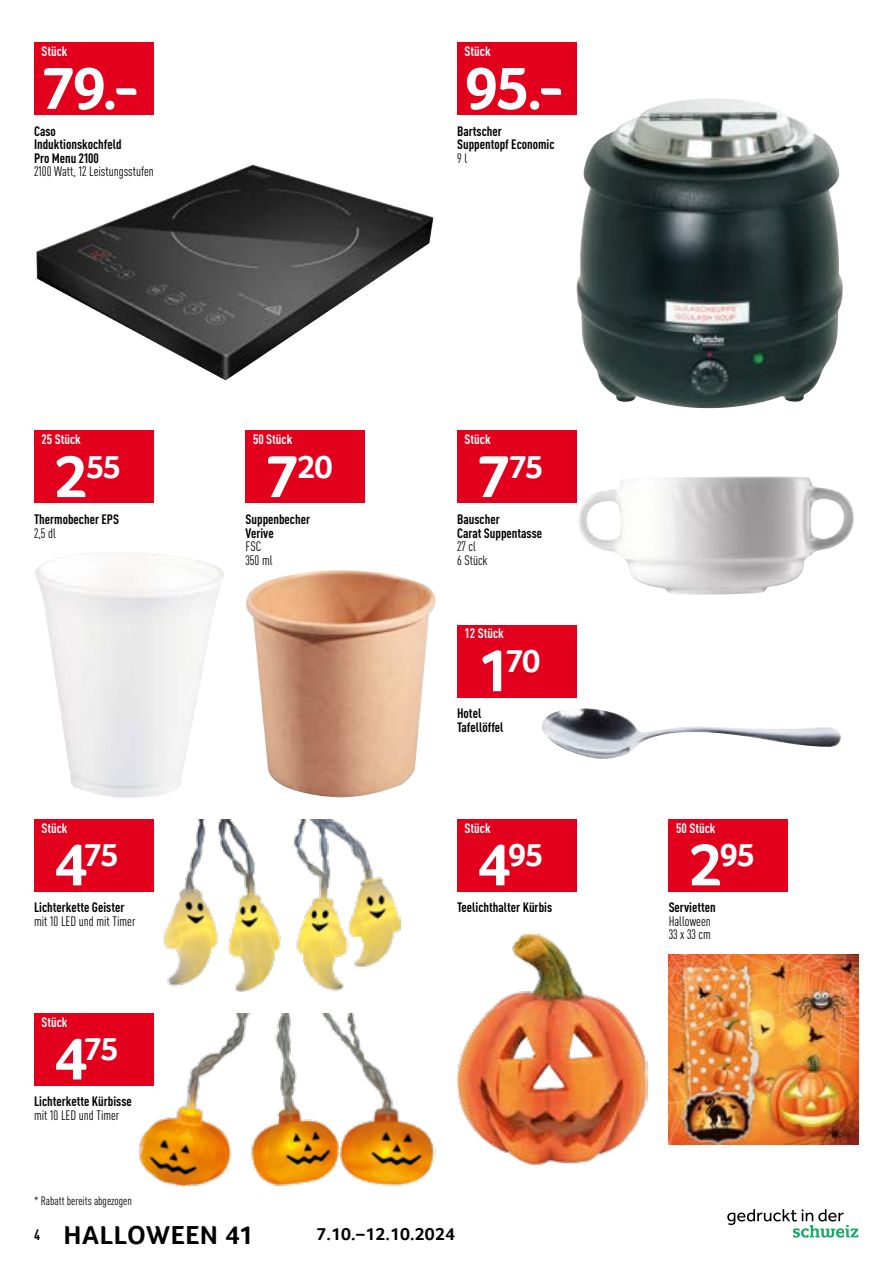
<style>
.page{position:relative;width:893px;height:1263px;background:#fff}
.page>*{position:absolute;margin:0;border:0;box-sizing:border-box;transform-origin:0 0}
.Preis_weiss{font:700 61.5px "Transgourmet";color:#fff}
.Preis_weiss-2{font:700 33.3px "Transgourmet";letter-spacing:-.04em;color:#fff}
.t1{font:700 26.7px "Transgourmet";letter-spacing:.025em;color:#000}
.t2{font:700 18px "Transgourmet";letter-spacing:.01em;color:#000}
.t3{font:700 condensed 13.5px/13.5px "DINOT";color:#000}
.t4{font:condensed 13.5px "DINOT";color:#000}
.Unit_weiss{font:700 condensed 13.5px "DINOT";color:#fff}
.t5{font:condensed 12px "DINOT";color:#000}
.s1{font-size:61.5px}
.s2{font-family:"DINOT";font-stretch:condensed;font-size:15px}
</style>
<div class="page">
<img style="left:36px;top:165px;width:397px;height:215px">
<img style="left:576px;top:98px;width:267px;height:310px">
<img style="left:246px;top:570px;width:190px;height:228px">
<img style="left:576px;top:476px;width:278px;height:119px">
<img style="left:139px;top:1013px;width:297px;height:173px">
<img style="left:542px;top:708px;width:299px;height:51px">
<img style="left:163px;top:819px;width:237px;height:173px">
<img style="left:457px;top:933px;width:190px;height:232px">
<img style="left:669px;top:954px;width:190px;height:190px">
<svg style="left:727px;top:1209px;width:131px;height:28px"></svg>
<div style="left:34px;top:43px;width:119px;height:72px;background:#e3001d"></div>
<div style="left:457px;top:43px;width:119px;height:72px;background:#e3001d"></div>
<div style="left:34px;top:431px;width:119px;height:72px;background:#e3001d"></div>
<div style="left:246px;top:431px;width:119px;height:72px;background:#e3001d"></div>
<div style="left:457px;top:431px;width:119px;height:72px;background:#e3001d"></div>
<div style="left:34px;top:1013px;width:119px;height:72px;background:#e3001d"></div>
<div style="left:457px;top:625px;width:119px;height:72px;background:#e3001d"></div>
<div style="left:34px;top:819px;width:119px;height:72px;background:#e3001d"></div>
<div style="left:457px;top:819px;width:119px;height:72px;background:#e3001d"></div>
<div style="left:669px;top:819px;width:119px;height:72px;background:#e3001d"></div>
<p class="Unit_weiss" style="left:41px;top:43px;width:28px">Stück</p>
<p class="Preis_weiss" style="left:42px;top:52px;width:100px">79.-</p>
<p class="t3" style="left:34px;top:124px;width:89px">Caso<br>Induktionskochfeld<br>Pro Menu 2100</p>
<p class="t4" style="left:34px;top:164px;width:121px">2100 Watt, 12 Leistungsstufen</p>
<p class="Unit_weiss" style="left:41px;top:431px;width:41px">25 Stück</p>
<p class="Unit_weiss" style="left:253px;top:431px;width:41px">50 Stück</p>
<p class="Preis_weiss-2" style="left:54px;top:447px;width:69px"><span class="s1">2</span>55</p>
<p class="Preis_weiss-2" style="left:265px;top:447px;width:69px"><span class="s1">7</span>20</p>
<p class="t3" style="left:34px;top:512px;width:87px">Thermobecher EPS</p>
<p class="t4" style="left:34px;top:525px;width:23px">2,5 dl</p>
<p class="t3" style="left:246px;top:512px;width:66px">Suppenbecher<br>Verive</p>
<p class="t4" style="left:246px;top:538px;width:17px">FSC</p>
<p class="t4" style="left:246px;top:552px;width:29px">350 ml</p>
<p class="Unit_weiss" style="left:41px;top:819px;width:28px">Stück</p>
<p class="Preis_weiss-2" style="left:54px;top:835px;width:66px"><span class="s1">4</span>75</p>
<p class="t3" style="left:34px;top:900px;width:92px">Lichterkette Geister</p>
<p class="t4" style="left:34px;top:913px;width:103px">mit 10 LED und mit Timer</p>
<p class="Unit_weiss" style="left:41px;top:1014px;width:28px">Stück</p>
<p class="Preis_weiss-2" style="left:54px;top:1029px;width:66px"><span class="s1">4</span>75</p>
<p class="t3" style="left:34px;top:1095px;width:99px">Lichterkette Kürbisse</p>
<p class="t4" style="left:34px;top:1107px;width:87px">mit 10 LED und Timer</p>
<p class="t5" style="left:34px;top:1194px;width:99px">* Rabatt bereits abgezogen</p>
<p class="Unit_weiss" style="left:465px;top:43px;width:28px">Stück</p>
<p class="Preis_weiss" style="left:465px;top:52px;width:102px">95.-</p>
<p class="t3" style="left:457px;top:124px;width:99px">Bartscher<br>Suppentopf Economic</p>
<p class="t4" style="left:457px;top:150px;width:12px">9 l</p>
<p class="Unit_weiss" style="left:465px;top:431px;width:28px">Stück</p>
<p class="Preis_weiss-2" style="left:477px;top:447px;width:68px"><span class="s1">7</span>75</p>
<p class="t3" style="left:457px;top:512px;width:87px">Bauscher<br>Carat Suppentasse</p>
<p class="t4" style="left:457px;top:538px;width:20px">27 cl</p>
<p class="t4" style="left:457px;top:552px;width:32px">6 Stück</p>
<p class="Unit_weiss" style="left:465px;top:625px;width:41px">12 Stück</p>
<p class="Preis_weiss-2" style="left:477px;top:641px;width:65px"><span class="s1">1</span>70</p>
<p class="t3" style="left:457px;top:706px;width:48px">Hotel<br>Tafellöffel</p>
<p class="Unit_weiss" style="left:465px;top:819px;width:28px">Stück</p>
<p class="Preis_weiss-2" style="left:477px;top:835px;width:68px"><span class="s1">4</span>95</p>
<p class="t3" style="left:457px;top:900px;width:97px">Teelichthalter Kürbis</p>
<p class="t1" style="left:34px;top:1220px;width:221px"><span class="s2">4</span> HALLOWEEN 41</p>
<p class="t2" style="left:316px;top:1224px;width:140px">7.10.–12.10.2024</p>
<p class="Unit_weiss" style="left:676px;top:819px;width:41px">50 Stück</p>
<p class="Preis_weiss-2" style="left:688px;top:835px;width:68px"><span class="s1">2</span>95</p>
<p class="t3" style="left:669px;top:900px;width:49px">Servietten</p>
<p class="t4" style="left:669px;top:913px;width:44px">Halloween</p>
<p class="t4" style="left:669px;top:927px;width:44px">33 x 33 cm</p>
</div>
